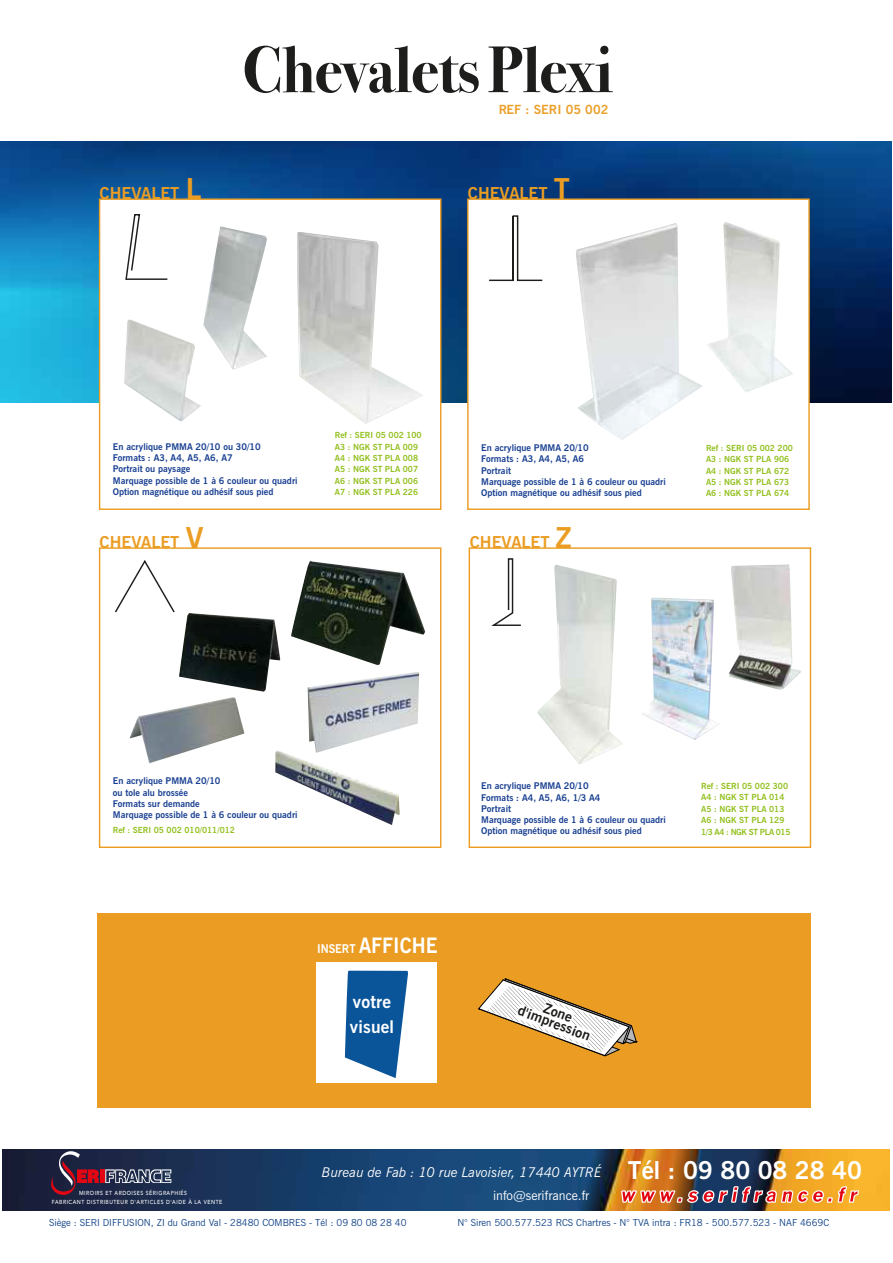
<style>
.page{position:relative;width:893px;height:1263px;background:#fff}
.page>*{position:absolute;margin:0;border:0;box-sizing:border-box;transform-origin:0 0}
.t1{font:700 66px "Bodoni Svty Two ITCTT";letter-spacing:-.01em;color:#1d1d1b;scale:.95 1}
.t2{font:700 21.15px "News Gothic BT";color:#fff;scale:.92 1}
.t3{font:700 17.4px/24.6px "News Gothic BT";letter-spacing:.01em;color:#fff}
.t4{font:700 16.5px "News Gothic BT";color:#eb9d23}
.t5{font:700 13.95px/11.2px "News Gothic BT";color:#1d1d1b;text-align:center}
.t6{font:italic 13.5px "News Gothic BT";color:#fff}
.t7{font:12.75px "News Gothic BT";color:#fff}
.t8{font:700 12.6px "News Gothic BT";letter-spacing:.01em;color:#eb9d23}
.t9{font:9.75px "News Gothic BT";color:#134488}
.t10{font:700 9.3px/11.2px "News Gothic BT";color:#194092}
.t11{font:700 8.4px/11.4px "News Gothic BT";color:#93c01f}
.t12{font:500 5.85px/8.4px "Avenir";letter-spacing:.1em;color:#fff;scale:.88 1}
.s1{font-size:28.8px}
.s2{font-size:12.15px}
.s3{font-weight:700;font-style:normal;font-size:24.6px}
</style>
<div class="page">
<img style="left:2px;top:1150px;width:888px;height:61px">
<hr style="left:100px;top:1169px;width:4px;height:14px;background:#e20613">
<svg style="left:105px;top:1169px;width:66px;height:14px"></svg>
<svg style="left:51px;top:1151px;width:48px;height:44px;background:#4e2942"></svg>
<img style="left:621px;top:1186px;width:238px;height:17px">
<div style="left:97px;top:913px;width:714px;height:194px;background:#eb9d23"></div>
<img style="left:0;top:141px;width:891px;height:261px">
<div style="left:99px;top:198px;width:342px;height:312px;background:#fff;border:1px solid #eb9d23"></div>
<div style="left:99px;top:547px;width:342px;height:301px;border:1px solid #eb9d23"></div>
<div style="left:467px;top:198px;width:343px;height:312px;background:#fff;border:1px solid #eb9d23"></div>
<div style="left:469px;top:547px;width:342px;height:301px;border:1px solid #eb9d23"></div>
<img style="left:297px;top:232px;width:126px;height:192px">
<img style="left:203px;top:226px;width:64px;height:144px">
<img style="left:124px;top:320px;width:77px;height:101px">
<svg style="left:125px;top:214px;width:43px;height:66px"></svg>
<svg style="left:511px;top:215px;width:32px;height:67px"></svg>
<img style="left:576px;top:223px;width:126px;height:217px">
<img style="left:707px;top:222px;width:86px;height:171px">
<img style="left:642px;top:598px;width:77px;height:142px">
<img style="left:729px;top:564px;width:72px;height:126px">
<img style="left:537px;top:565px;width:86px;height:199px">
<svg style="left:491px;top:558px;width:30px;height:68px"></svg>
<img style="left:129px;top:697px;width:115px;height:66px">
<img style="left:179px;top:613px;width:101px;height:79px">
<img style="left:291px;top:560px;width:134px;height:105px">
<svg style="left:115px;top:560px;width:60px;height:53px"></svg>
<img style="left:308px;top:672px;width:111px;height:78px">
<img style="left:275px;top:750px;width:125px;height:75px">
<div style="left:316px;top:962px;width:121px;height:120px;background:#fff"></div>
<svg style="left:345px;top:971px;width:63px;height:107px"></svg>
<svg style="left:478px;top:978px;width:159px;height:78px"></svg>
<h3 class="t4" style="left:100px;top:183px;width:103px">CHEVALET <span class="s1">L</span></h3>
<h1 class="t1" style="left:243px;top:15px;width:391px">Chevalets Plexi</h1>
<h3 class="t8" style="left:498px;top:102px;width:112px">REF : SERI 05 002</h3>
<h3 class="t4" style="left:468px;top:183px;width:104px">CHEVALET <span class="s1">T</span></h3>
<p class="t10" style="left:113px;top:441px;width:186px">En acrylique PMMA 20/10 ou 30/10<br>Formats : A3, A4, A5, A6, A7<br>Portrait ou paysage<br>Marquage possible de 1 à 6 couleur ou quadri<br>Option magnétique ou adhésif sous pied</p>
<p class="t11" style="left:335px;top:429px;width:88px">Ref : SERI 05 002 100<br>A3 : NGK ST PLA 009<br>A4 : NGK ST PLA 008<br>A5 : NGK ST PLA 007<br>A6 : NGK ST PLA 006<br>A7 : NGK ST PLA 226</p>
<p class="t10" style="left:481px;top:442px;width:186px">En acrylique PMMA 20/10<br>Formats : A3, A4, A5, A6<br>Portrait<br>Marquage possible de 1 à 6 couleur ou quadri<br>Option magnétique ou adhésif sous pied</p>
<p class="t11" style="left:706px;top:442px;width:88px">Ref : SERI 05 002 200<br>A3 : NGK ST PLA 906<br>A4 : NGK ST PLA 672<br>A5 : NGK ST PLA 673<br>A6 : NGK ST PLA 674</p>
<h3 class="t4" style="left:100px;top:532px;width:105px">CHEVALET <span class="s1">V</span></h3>
<h3 class="t4" style="left:470px;top:532px;width:103px">CHEVALET <span class="s1">Z</span></h3>
<p class="t10" style="left:113px;top:775px;width:186px">En acrylique PMMA 20/10<br>ou tole alu brossée<br>Formats sur demande<br>Marquage possible de 1 à 6 couleur ou quadri</p>
<p class="t11" style="left:113px;top:824px;width:124px">Ref : SERI 05 002 010/011/012</p>
<p class="t10" style="left:481px;top:780px;width:186px">En acrylique PMMA 20/10<br>Formats : A4, A5, A6, 1/3 A4<br>Portrait<br>Marquage possible de 1 à 6 couleur ou quadri<br>Option magnétique ou adhésif sous pied</p>
<p class="t11" style="left:701px;top:780px;width:91px">Ref : SERI 05 002 300<br>A4 : NGK ST PLA 014<br>A5 : NGK ST PLA 013<br>A6 : NGK ST PLA 129<br>1/3 A4 : NGK ST PLA 015</p>
<h2 class="t2" style="left:317px;top:933px;width:133px"><span class="s2">INSERT</span> AFFICHE</h2>
<h3 class="t3" style="left:350px;top:990px;width:46px">votre visuel</h3>
<h3 class="t5" style="left:525px;top:993px;width:78px;rotate:21deg">Zone d'impression</h3>
<h3 class="t6" style="left:322px;top:1164px;width:542px">Bureau de Fab : 10 rue Lavoisier, 17440 AYTRÉ <span class="s3">Tél : 09 80 08 28 40</span></h3>
<p class="t9" style="left:49px;top:1216px;width:359px">Siège : SERI DIFFUSION, ZI du Grand Val - 28480 COMBRES - Tél : 09 80 08 28 40</p>
<p class="t9" style="left:458px;top:1216px;width:373px">N° Siren 500.577.523 RCS Chartres - N° TVA intra : FR18 - 500.577.523 - NAF 4669C</p>
<p class="t12" style="left:52px;top:1189px;width:195px;text-indent:27px">MIROIRS ET ARDOISES SÉRIGRAPHIÉS<br>FABRICANT DISTRIBUTEUR D'ARTICLES D'AIDE À LA VENTE</p>
<h3 class="t7" style="left:493px;top:1188px;width:98px">info@serifrance.fr</h3>
</div>
